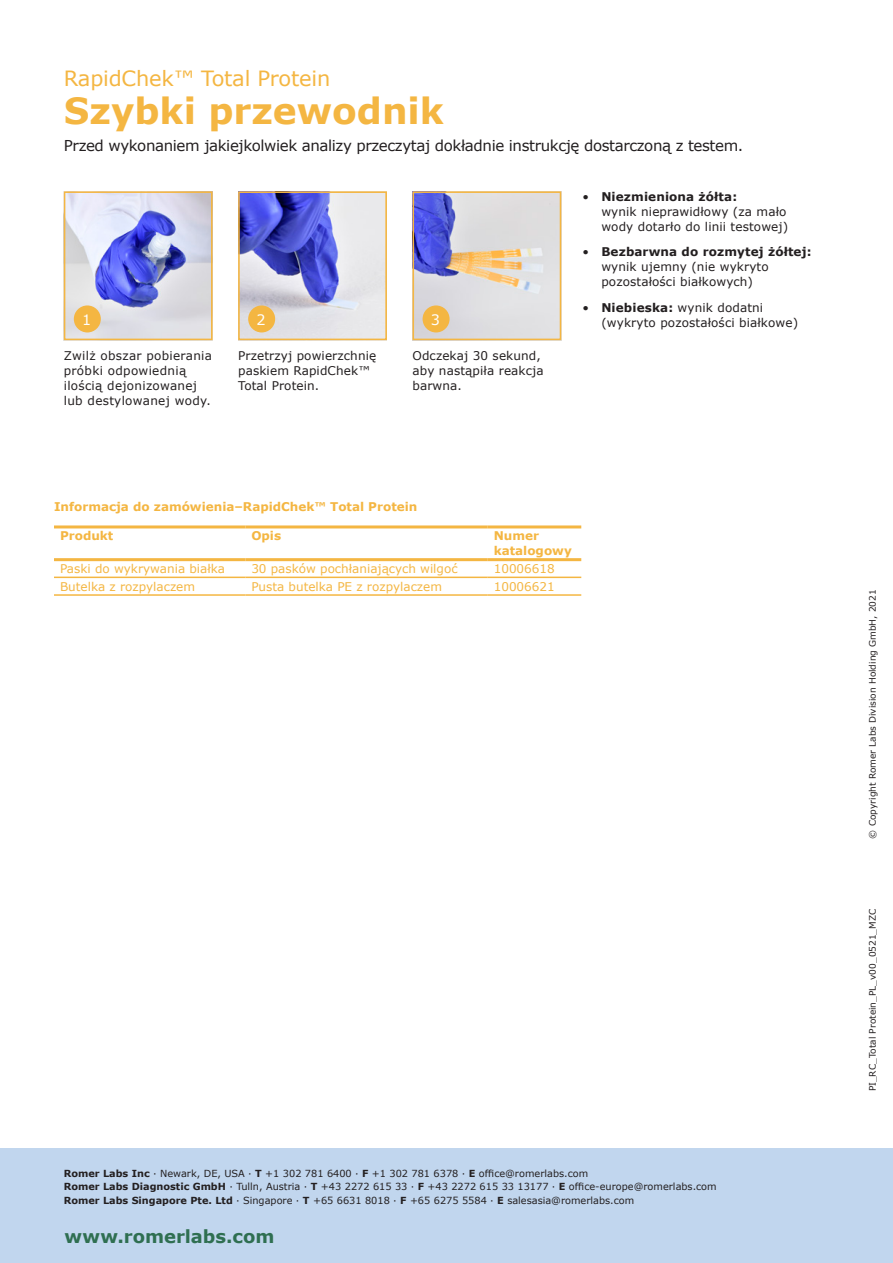
<style>
.page{position:relative;width:893px;height:1263px;background:#fff}
.page>*{position:absolute;margin:0;border:0;box-sizing:border-box;transform-origin:0 0}
.t1{font:700 36px "Verdana";color:#f4b642}
.t2{font:21px "Verdana";letter-spacing:-.01em;color:#f4b642}
.t3{font:700 18px "Verdana";color:#2f6f51}
.t4{font:15px "Verdana";letter-spacing:-.025em;color:#231f20}
.t5{font:14.4px "Verdana";color:#fff}
.t6{font:12px/15px "Verdana";letter-spacing:.01em;color:#231f20}
.t7{font:12px "Verdana";color:#f4b642}
.t8{font:700 12px/15px "Verdana";color:#f4b642}
.t9{font:9.75px/13.5px "Verdana";color:#231f20}
.t10{font:9px "Verdana";color:#231f20}
.s1{font-weight:700}
</style>
<div class="page">
<img style="left:67px;top:194px;width:143px;height:143px">
<div style="left:64px;top:191px;width:149px;height:149px;border:2px solid #f4b642"></div>
<img style="left:241px;top:194px;width:143px;height:143px">
<div style="left:238px;top:191px;width:149px;height:149px;border:2px solid #f4b642"></div>
<img style="left:415px;top:194px;width:143px;height:143px">
<div style="left:412px;top:191px;width:149px;height:149px;border:2px solid #f4b642"></div>
<div style="left:74px;top:305px;width:27px;height:27px;background:#f4b642;border-radius:50%"></div>
<div style="left:248px;top:305px;width:27px;height:27px;background:#f4b642;border-radius:50%"></div>
<div style="left:423px;top:305px;width:27px;height:27px;background:#f4b642;border-radius:50%"></div>
<hr style="left:54px;top:525px;width:191px;height:3px;background:#f4b642">
<hr style="left:245px;top:525px;width:243px;height:3px;background:#f4b642">
<hr style="left:488px;top:525px;width:93px;height:3px;background:#f4b642">
<hr style="left:54px;top:558px;width:191px;height:3px;background:#f4b642">
<hr style="left:245px;top:558px;width:243px;height:3px;background:#f4b642">
<hr style="left:488px;top:558px;width:93px;height:3px;background:#f4b642">
<hr style="left:54px;top:577px;width:191px;height:1px;background:#f4b642">
<hr style="left:245px;top:577px;width:243px;height:1px;background:#f4b642">
<hr style="left:488px;top:577px;width:93px;height:1px;background:#f4b642">
<hr style="left:54px;top:594px;width:191px;height:2px;background:#f4b642">
<hr style="left:245px;top:594px;width:243px;height:2px;background:#f4b642">
<hr style="left:488px;top:594px;width:93px;height:2px;background:#f4b642">
<div style="left:0;top:1148px;width:893px;height:115px;background:#c1d6ee"></div>
<h2 class="t2" style="left:64px;top:65px;width:268px">RapidChek™ Total Protein</h2>
<h1 class="t1" style="left:64px;top:87px;width:382px">Szybki przewodnik</h1>
<p class="t4" style="left:64px;top:136px;width:681px">Przed wykonaniem jakiejkolwiek analizy przeczytaj dokładnie instrukcję dostarczoną z testem.</p>
<p class="t5" style="left:82px;top:310px;width:11px">1</p>
<p class="t5" style="left:256px;top:310px;width:11px">2</p>
<p class="t5" style="left:431px;top:310px;width:11px">3</p>
<p class="t6" style="left:64px;top:348px;width:150px">Zwilż obszar pobierania próbki odpowiednią ilością dejonizowanej lub destylowanej wody.</p>
<p class="t6" style="left:238px;top:348px;width:140px">Przetrzyj powierzchnię paskiem RapidChek™<br>Total Protein.</p>
<p class="t6" style="left:412px;top:348px;width:133px">Odczekaj 30 sekund, aby nastąpiła reakcja barwna.</p>
<p class="t6" style="left:601px;top:189px;width:188px;text-indent:-19px">• <span class="s1">Niezmieniona żółta:<br></span>wynik nieprawidłowy (za mało wody dotarło do linii testowej)</p>
<p class="t6" style="left:601px;top:244px;width:212px;text-indent:-19px">• <span class="s1">Bezbarwna do rozmytej żółtej: </span>wynik ujemny (nie wykryto pozostałości białkowych)</p>
<p class="t6" style="left:601px;top:300px;width:198px;text-indent:-19px">• <span class="s1">Niebieska:</span> wynik dodatni (wykryto pozostałości białkowe)</p>
<p class="t8" style="left:54px;top:499px;width:365px">Informacja do zamówienia–RapidChek™ Total Protein</p>
<p class="t8" style="left:60px;top:529px;width:55px">Produkt</p>
<p class="t8" style="left:251px;top:529px;width:31px">Opis</p>
<p class="t8" style="left:494px;top:529px;width:80px">Numer katalogowy</p>
<p class="t7" style="left:60px;top:561px;width:167px">Paski do wykrywania białka</p>
<p class="t7" style="left:251px;top:561px;width:208px">30 pasków pochłaniających wilgoć</p>
<p class="t7" style="left:494px;top:561px;width:63px">10006618</p>
<p class="t7" style="left:60px;top:579px;width:137px">Butelka z rozpylaczem</p>
<p class="t7" style="left:251px;top:579px;width:192px">Pusta butelka PE z rozpylaczem</p>
<p class="t7" style="left:494px;top:579px;width:63px">10006621</p>
<p class="t9" style="left:64px;top:1167px;width:654px"><span class="s1">Romer Labs Inc</span> · Newark, DE, USA · <span class="s1">T</span> +1 302 781 6400 · <span class="s1">F</span> +1 302 781 6378 · <span class="s1">E</span> office@romerlabs.com<br><span class="s1">Romer Labs Diagnostic GmbH</span> · Tulln, Austria · <span class="s1">T</span> +43 2272 615 33 · <span class="s1">F</span> +43 2272 615 33 13177 · <span class="s1">E</span> office-europe@romerlabs.com<br><span class="s1">Romer Labs Singapore Pte. Ltd</span> · Singapore · <span class="s1">T</span> +65 6631 8018 · <span class="s1">F</span> +65 6275 5584 · <span class="s1">E</span> salesasia@romerlabs.com</p>
<h3 class="t3" style="left:65px;top:1224px;width:211px">www.romerlabs.com</h3>
<p class="t10" style="left:867px;top:838px;width:251px;rotate:-90deg">© Copyright Romer Labs Division Holding GmbH, 2021</p>
<p class="t10" style="left:867px;top:1091px;width:184px;rotate:-90deg">PI_RC_Total Protein_PL_v00_0521_MZC</p>
</div>
